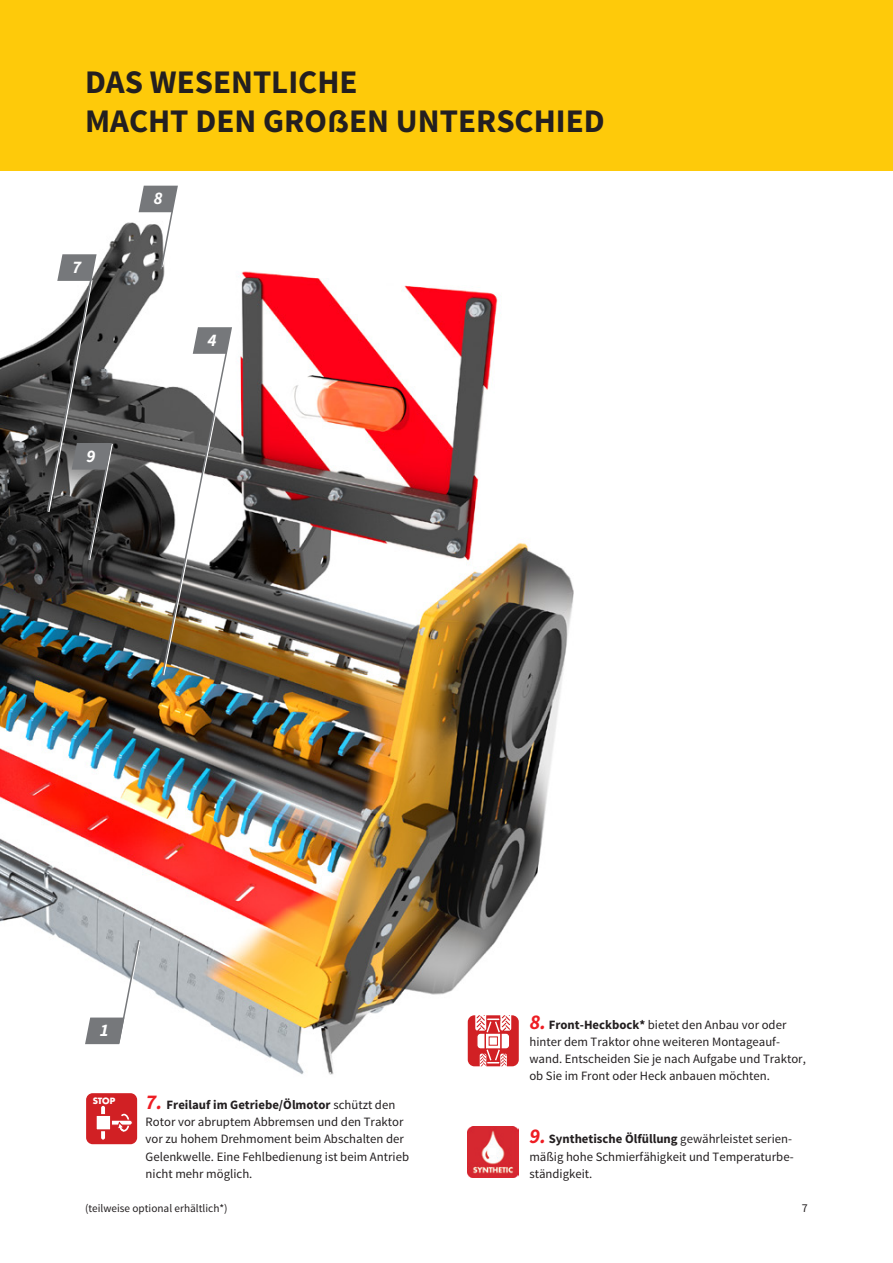
<style>
.page{position:relative;width:893px;height:1263px;background:#fff}
.page>*{position:absolute;margin:0;border:0;box-sizing:border-box;transform-origin:0 0}
.Headline_22{font:700 33px "Source Sans Pro";color:#231f20}
.t1{font:italic 700 17.7px "Source Sans Pro";color:#fff}
.Fliesstext_8_5_links{font:12.75px/17.2px "Source Sans Pro";color:#231f20}
.t2{font:12px "Source Sans Pro";color:#231f20}
.Bildunterschrift{font:11.25px "Source Sans Pro";color:#231f20}
.t3{font:700 8.4px "Futura Com";color:#fff}
.s1{font-weight:700;font-style:italic;font-size:21px;color:#ee1d23}
.s2{font-weight:700}
</style>
<div class="page">
<div style="left:0;top:0;width:893px;height:170px;background:#feca0a"></div>
<img style="left:0;top:211px;width:574px;height:951px">
<svg style="left:468px;top:1015px;width:51px;height:51px"></svg>
<svg style="left:139px;top:186px;width:39px;height:85px"></svg>
<svg style="left:161px;top:327px;width:71px;height:350px"></svg>
<div style="left:86px;top:1093px;width:51px;height:51px;background:#d12024;border-radius:7px"></div>
<svg style="left:101px;top:1127px;width:4px;height:12px"></svg>
<svg style="left:101px;top:1106px;width:4px;height:12px"></svg>
<div style="left:96px;top:1115px;width:15px;height:15px;background:#fff"></div>
<div style="left:95px;top:1114px;width:17px;height:17px;border:2px solid #d12024"></div>
<svg style="left:105px;top:1114px;width:27px;height:17px"></svg>
<svg style="left:85px;top:938px;width:56px;height:107px"></svg>
<svg style="left:46px;top:254px;width:68px;height:308px;background:#5b5b5b"></svg>
<img style="left:468px;top:1126px;width:51px;height:51px">
<p class="Headline_22" style="left:85px;top:61px;width:274px">DAS WESENTLICHE</p>
<p class="Headline_22" style="left:85px;top:100px;width:521px">MACHT DEN GROẞEN UNTERSCHIED</p>
<p class="t1" style="left:72px;top:255px;width:11px">7</p>
<p class="t1" style="left:86px;top:444px;width:11px">9</p>
<p class="t1" style="left:153px;top:186px;width:11px">8</p>
<p class="t1" style="left:207px;top:328px;width:11px">4</p>
<p class="t1" style="left:100px;top:1018px;width:11px">1</p>
<p class="t3" style="left:93px;top:1094px;width:24px">STOP</p>
<p class="Fliesstext_8_5_links" style="left:146px;top:1096px;width:265px"><span class="s1">7.</span> <span class="s2">Freilauf im Getriebe/Ölmotor</span> schützt den Rotor vor abruptem Abbremsen und den Traktor vor zu hohem Drehmoment beim Abschalten der Gelenkwelle. Eine Fehlbedienung ist beim Antrieb nicht mehr möglich.</p>
<p class="Bildunterschrift" style="left:85px;top:1201px;width:144px">(teilweise optional erhältlich*)</p>
<p class="Fliesstext_8_5_links" style="left:529px;top:1016px;width:278px"><span class="s1">8.</span> <span class="s2">Front-Heckbock*</span> bietet den Anbau vor oder hinter dem Traktor ohne weiteren Montageauf&shy;wand. Entscheiden Sie je nach Aufgabe und Traktor, ob Sie im Front oder Heck anbauen möchten.</p>
<p class="Fliesstext_8_5_links" style="left:529px;top:1131px;width:266px"><span class="s1">9.</span> <span class="s2">Synthetische Ölfüllung</span> gewährleistet serien&shy;mäßig hohe Schmierfähigkeit und Temperaturbe&shy;ständigkeit.</p>
<p class="t2" style="left:802px;top:1201px;width:7px">7</p>
</div>
